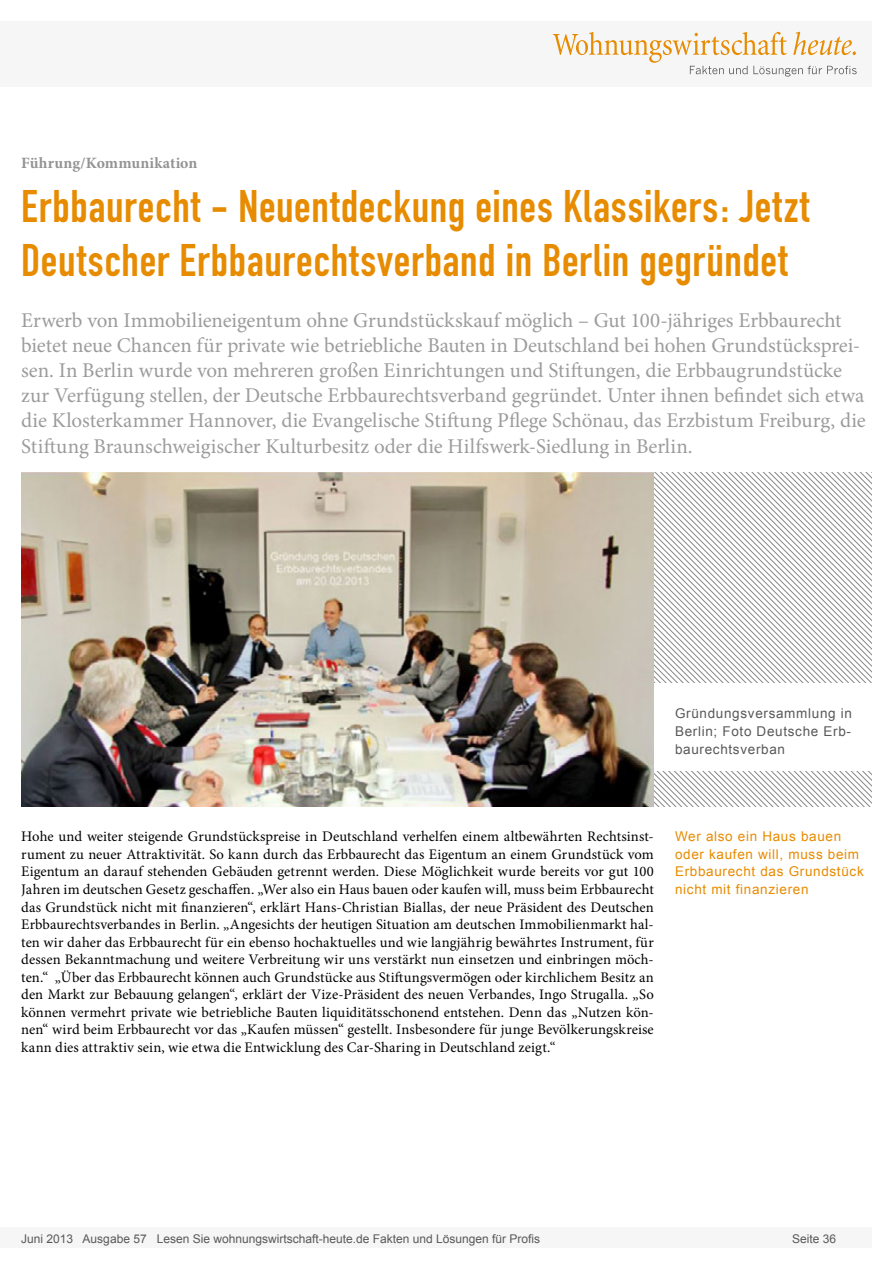
<style>
.page{position:relative;width:893px;height:1263px;background:#fff}
.page>*{position:absolute;margin:0;border:0;box-sizing:border-box;transform-origin:0 0}
.Überschrift_Groß{font:45px/54px "DIN Engschrift";letter-spacing:.015em;color:#e78b00}
.Anlesetext{font:21px/25.2px "Minion Pro";letter-spacing:-.005em;color:#9c9c9c}
.Kategorie{font:700 15.75px "Minion Pro";letter-spacing:.01em;color:#939393}
.Fließtext_erste_Zeil{font:14.7px/17.5px "Minion Pro";letter-spacing:.01em;color:#000;text-align:justify}
.Info{font:13.5px/17.5px "Arial";letter-spacing:.05em;color:#e78b00}
.Bildunterschrift{font:13.5px/17.5px "Arial";letter-spacing:.05em;color:#595959;text-align:justify}
.t1{font:12px "Arial";color:#595959}
</style>
<div class="page">
<div style="left:0;top:1227px;width:872px;height:20px;background:#f6f6f6"></div>
<div style="left:0;top:21px;width:872px;height:66px;background:#f6f6f6"></div>
<svg style="left:553px;top:32px;width:304px;height:45px"></svg>
<svg style="left:654px;top:473px;width:218px;height:88px"></svg>
<svg style="left:654px;top:561px;width:218px;height:245px"></svg>
<div style="left:654px;top:683px;width:237px;height:88px;background:#fff"></div>
<img style="left:21px;top:473px;width:633px;height:333px">
<p class="Kategorie" style="left:21px;top:152px;width:177px">Führung/Kommunikation</p>
<p class="Überschrift_Groß" style="left:21px;top:180px;width:790px">Erbbaurecht - Neuentdeckung eines Klassikers: Jetzt<br>Deutscher Erbbaurechtsverband in Berlin gegründet</p>
<p class="Anlesetext" style="left:21px;top:307px;width:846px">Erwerb von Immobilieneigentum ohne Grundstückskauf möglich – Gut 100-jähriges Erbbaurecht bietet neue Chancen für private wie betriebliche Bauten in Deutschland bei hohen Grundstücksprei&shy;sen. In Berlin wurde von mehreren großen Einrichtungen und Stiftungen, die Erbbaugrundstücke zur Verfügung stellen, der Deutsche Erbbaurechtsverband gegründet. Unter ihnen befindet sich etwa die Klosterkammer Hannover, die Evangelische Stiftung Pflege Schönau, das Erzbistum Freiburg, die Stiftung Braunschweigischer Kulturbesitz oder die Hilfswerk-Siedlung in Berlin.</p>
<p class="Bildunterschrift" style="left:675px;top:705px;width:178px">Gründungsversammlung in Berlin; Foto Deutsche Erb&shy;baurechtsverban</p>
<p class="Fließtext_erste_Zeil" style="left:21px;top:828px;width:634px">Hohe und weiter steigende Grundstückspreise in Deutschland verhelfen einem altbewährten Rechtsinst&shy;rument zu neuer Attraktivität. So kann durch das Erbbaurecht das Eigentum an einem Grundstück vom Eigentum an darauf stehenden Gebäuden getrennt werden. Diese Möglichkeit wurde bereits vor gut 100<br>Jahren im deutschen Gesetz geschaffen. „Wer also ein Haus bauen oder kaufen will, muss beim Erbbaurecht das Grundstück nicht mit finanzieren“, erklärt Hans-Christian Biallas, der neue Präsident des Deutschen Erbbaurechtsverbandes in Berlin. „Angesichts der heutigen Situation am deutschen Immobilienmarkt hal&shy;ten wir daher das Erbbaurecht für ein ebenso hochaktuelles und wie langjährig bewährtes Instrument, für dessen Bekanntmachung und weitere Verbreitung wir uns verstärkt nun einsetzen und einbringen möch&shy;ten.“ „Über das Erbbaurecht können auch Grundstücke aus Stiftungsvermögen oder kirchlichem Besitz an den Markt zur Bebauung gelangen“, erklärt der Vize-Präsident des neuen Verbandes, Ingo Strugalla. „So können vermehrt private wie betriebliche Bauten liquiditätsschonend entstehen. Denn das „Nutzen kön&shy;nen“ wird beim Erbbaurecht vor das „Kaufen müssen“ gestellt. Insbesondere für junge Bevölkerungskreise kann dies attraktiv sein, wie etwa die Entwicklung des Car-Sharing in Deutschland zeigt.“</p>
<p class="Info" style="left:675px;top:828px;width:190px">Wer also ein Haus bauen oder kaufen will, muss beim<br>Erbbaurecht das Grundstück nicht mit finanzieren</p>
<p class="t1" style="left:21px;top:1230px;width:520px">Juni 2013 Ausgabe 57 Lesen Sie wohnungswirtschaft-heute.de Fakten und Lösungen für Profis</p>
<p class="t1" style="left:792px;top:1231px;width:46px">Seite 36</p>
</div>
